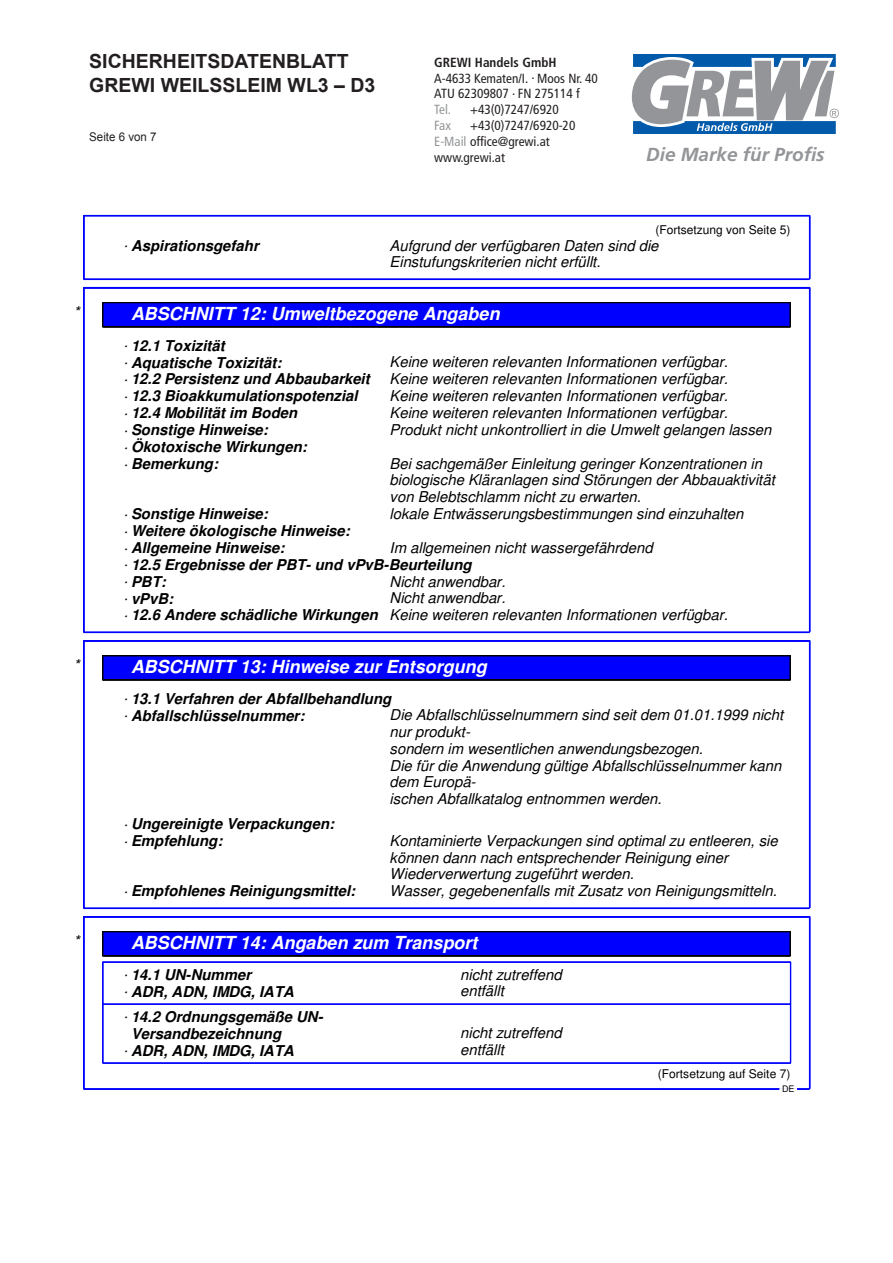
<style>
.page{position:relative;width:893px;height:1263px;background:#fff}
.page>*{position:absolute;margin:0;border:0;box-sizing:border-box;transform-origin:0 0}
.t1{font:700 19.5px/23.4px "Arial";color:#231f20}
.t2{font:italic 700 18.9px "Frutiger";color:#939598}
.t3{font:italic 700 18px "Helvetica";color:#fff}
.t4{font:italic 14.85px/16.6px "Helvetica";color:#000}
.t5{font:italic 700 14.85px/17px "Helvetica";color:#000}
.t6{font:condensed 13.2px/15.9px "Frutiger";color:#231f20}
.t7{font:700 condensed 13.2px "Frutiger";color:#231f20}
.t8{font:condensed 13.2px "Frutiger";letter-spacing:-.02em;color:#939598}
.t9{font:12px "Helvetica";letter-spacing:-.005em;color:#000}
.t10{font:12px "Arial";color:#231f20;scale:.96 1}
.t11{font:9px "Helvetica";color:#000}
.s1{color:#939598}
.s2{font-weight:400}
.s3{font-weight:700}
</style>
<div class="page">
<hr style="left:84px;top:215px;width:725px;height:1px;background:#00f">
<hr style="left:84px;top:216px;width:725px;height:1px;background:#00f">
<hr style="left:84px;top:279px;width:725px;height:1px;background:#00f">
<hr style="left:83px;top:215px;width:1px;height:64px;background:#00f">
<hr style="left:809px;top:215px;width:1px;height:64px;background:#00f">
<hr style="left:84px;top:215px;width:1px;height:64px;background:#00f">
<hr style="left:810px;top:215px;width:1px;height:64px;background:#00f">
<div style="left:103px;top:303px;width:687px;height:24px;background:#00f"></div>
<hr style="left:103px;top:302px;width:687px;height:1px;background:#000">
<hr style="left:103px;top:327px;width:687px;height:1px;background:#000">
<svg style="left:102px;top:303px;width:1px;height:24px"></svg>
<svg style="left:790px;top:303px;width:1px;height:24px"></svg>
<hr style="left:84px;top:287px;width:725px;height:1px;background:#00f">
<hr style="left:84px;top:288px;width:725px;height:1px;background:#00f">
<hr style="left:84px;top:632px;width:725px;height:1px;background:#00f">
<hr style="left:83px;top:287px;width:1px;height:345px;background:#00f">
<hr style="left:809px;top:287px;width:1px;height:345px;background:#00f">
<hr style="left:84px;top:287px;width:1px;height:345px;background:#00f">
<hr style="left:810px;top:287px;width:1px;height:345px;background:#00f">
<div style="left:103px;top:656px;width:687px;height:24px;background:#00f"></div>
<hr style="left:103px;top:655px;width:687px;height:1px;background:#000">
<hr style="left:103px;top:680px;width:687px;height:1px;background:#000">
<svg style="left:102px;top:656px;width:1px;height:24px"></svg>
<svg style="left:790px;top:656px;width:1px;height:24px"></svg>
<hr style="left:84px;top:640px;width:725px;height:1px;background:#00f">
<hr style="left:84px;top:641px;width:725px;height:1px;background:#00f">
<hr style="left:84px;top:908px;width:725px;height:1px;background:#00f">
<hr style="left:83px;top:640px;width:1px;height:268px;background:#00f">
<hr style="left:809px;top:640px;width:1px;height:268px;background:#00f">
<hr style="left:84px;top:640px;width:1px;height:268px;background:#00f">
<hr style="left:810px;top:640px;width:1px;height:268px;background:#00f">
<div style="left:103px;top:931px;width:687px;height:25px;background:#00f"></div>
<hr style="left:103px;top:931px;width:687px;height:1px;background:#000">
<hr style="left:103px;top:955px;width:687px;height:1px;background:#000">
<svg style="left:102px;top:931px;width:1px;height:25px"></svg>
<svg style="left:790px;top:931px;width:1px;height:25px"></svg>
<hr style="left:103px;top:962px;width:688px;height:1px;background:#00f">
<hr style="left:103px;top:1004px;width:688px;height:1px;background:#00f">
<hr style="left:103px;top:1063px;width:688px;height:1px;background:#00f">
<hr style="left:102px;top:962px;width:1px;height:101px;background:#00f">
<hr style="left:103px;top:962px;width:1px;height:101px;background:#00f">
<hr style="left:790px;top:962px;width:1px;height:101px;background:#00f">
<hr style="left:84px;top:916px;width:725px;height:1px;background:#00f">
<hr style="left:84px;top:917px;width:725px;height:1px;background:#00f">
<hr style="left:84px;top:1088px;width:725px;height:1px;background:#00f">
<hr style="left:84px;top:1089px;width:725px;height:1px;background:#00f">
<svg style="left:780px;top:1088px;width:17px;height:2px"></svg>
<hr style="left:83px;top:916px;width:1px;height:173px;background:#00f">
<hr style="left:809px;top:916px;width:1px;height:173px;background:#00f">
<hr style="left:84px;top:916px;width:1px;height:173px;background:#00f">
<hr style="left:810px;top:916px;width:1px;height:173px;background:#00f">
<svg style="left:632px;top:54px;width:207px;height:80px"></svg>
<h1 class="t1" style="left:89px;top:50px;width:288px">SICHERHEITSDATENBLATT<br>GREWI WEILSSLEIM WL3 – D3</h1>
<p class="t10" style="left:89px;top:128px;width:72px">Seite 6 von 7</p>
<p class="t7" style="left:434px;top:54px;width:124px">GREWI Handels GmbH</p>
<p class="t6" style="left:434px;top:70px;width:165px">A-4633 Kematen/I. . Moos Nr. 40<br>ATU 62309807 . FN 275114 f</p>
<p class="t8" style="left:434px;top:102px;width:18px">Tel.</p>
<p class="t6" style="left:470px;top:102px;width:90px">+43(0)7247/6920</p>
<p class="t8" style="left:434px;top:118px;width:18px">Fax</p>
<p class="t6" style="left:434px;top:118px;width:143px;text-indent:36px">+43(0)7247/6920-20<br><span class="s1">E-Mail</span> office@grewi.at www.grewi.at</p>
<p class="t2" style="left:646px;top:143px;width:180px">Die Marke für Profis</p>
<p class="t9" style="left:655px;top:226px;width:136px">(Fortsetzung von Seite 5)</p>
<p class="t5" style="left:123px;top:237px;width:138px"><span class="s2">·</span> Aspirationsgefahr</p>
<p class="t4" style="left:390px;top:237px;width:271px">Aufgrund der verfügbaren Daten sind die<br>Einstufungskriterien nicht erfüllt.</p>
<p class="t4" style="left:74px;top:303px;width:7px">*</p>
<p class="t3" style="left:131px;top:303px;width:370px">ABSCHNITT 12: Umweltbezogene Angaben</p>
<p class="t5" style="left:123px;top:337px;width:160px"><span class="s2">·</span> 12.1 Toxizität<br><span class="s2">·</span> Aquatische Toxizität:</p>
<p class="t4" style="left:390px;top:354px;width:340px">Keine weiteren relevanten Informationen verfügbar.</p>
<p class="t5" style="left:123px;top:371px;width:248px"><span class="s2">·</span> 12.2 Persistenz und Abbaubarkeit</p>
<p class="t4" style="left:390px;top:371px;width:340px">Keine weiteren relevanten Informationen verfügbar.</p>
<p class="t5" style="left:123px;top:388px;width:236px"><span class="s2">·</span> 12.3 Bioakkumulationspotenzial</p>
<p class="t4" style="left:390px;top:388px;width:340px">Keine weiteren relevanten Informationen verfügbar.</p>
<p class="t5" style="left:123px;top:404px;width:176px"><span class="s2">·</span> 12.4 Mobilität im Boden</p>
<p class="t4" style="left:390px;top:405px;width:340px">Keine weiteren relevanten Informationen verfügbar.</p>
<p class="t5" style="left:123px;top:421px;width:147px"><span class="s2">·</span> Sonstige Hinweise:</p>
<p class="t4" style="left:390px;top:421px;width:383px">Produkt nicht unkontrolliert in die Umwelt gelangen lassen</p>
<p class="t5" style="left:123px;top:438px;width:186px"><span class="s2">·</span> Ökotoxische Wirkungen: <span class="s2">·</span> Bemerkung:</p>
<p class="t4" style="left:390px;top:455px;width:387px">Bei sachgemäßer Einleitung geringer Konzentrationen in biologische Kläranlagen sind Störungen der Abbauaktivität von Belebtschlamm nicht zu erwarten.</p>
<p class="t5" style="left:123px;top:505px;width:147px"><span class="s2">·</span> Sonstige Hinweise:</p>
<p class="t4" style="left:390px;top:505px;width:355px">lokale Entwässerungsbestimmungen sind einzuhalten</p>
<p class="t5" style="left:123px;top:522px;width:229px"><span class="s2">·</span> Weitere ökologische Hinweise: <span class="s2">·</span> Allgemeine Hinweise:</p>
<p class="t5" style="left:123px;top:539px;width:531px;text-indent:267px"><span class="s2">Im allgemeinen nicht wassergefährdend ·</span> 12.5 Ergebnisse der PBT- und vPvB-Beurteilung<br><span class="s2">·</span> PBT:</p>
<p class="t4" style="left:390px;top:573px;width:117px">Nicht anwendbar.</p>
<p class="t4" style="left:123px;top:590px;width:607px;text-indent:267px">Nicht anwendbar.<br>· <span class="s3">12.6 Andere schädliche Wirkungen</span> Keine weiteren relevanten Informationen verfügbar.</p>
<p class="t5" style="left:123px;top:590px;width:52px"><span class="s2">·</span> vPvB:</p>
<p class="t4" style="left:74px;top:656px;width:7px">*</p>
<p class="t3" style="left:131px;top:656px;width:357px">ABSCHNITT 13: Hinweise zur Entsorgung</p>
<p class="t5" style="left:123px;top:690px;width:270px"><span class="s2">·</span> 13.1 Verfahren der Abfallbehandlung <span class="s2">·</span> Abfallschlüsselnummer:</p>
<p class="t4" style="left:390px;top:707px;width:395px">Die Abfallschlüsselnummern sind seit dem 01.01.1999 nicht nur produkt-<br>sondern im wesentlichen anwendungsbezogen.<br>Die für die Anwendung gültige Abfallschlüsselnummer kann dem Europä-<br>ischen Abfallkatalog entnommen werden.</p>
<p class="t5" style="left:123px;top:816px;width:213px"><span class="s2">·</span> Ungereinigte Verpackungen: <span class="s2">·</span> Empfehlung:</p>
<p class="t4" style="left:390px;top:832px;width:390px">Kontaminierte Verpackungen sind optimal zu entleeren, sie können dann nach entsprechender Reinigung einer<br>Wiederverwertung zugeführt werden.</p>
<p class="t5" style="left:123px;top:883px;width:234px"><span class="s2">·</span> Empfohlenes Reinigungsmittel:</p>
<p class="t4" style="left:390px;top:883px;width:389px">Wasser, gegebenenfalls mit Zusatz von Reinigungsmitteln.</p>
<p class="t4" style="left:74px;top:932px;width:7px">*</p>
<p class="t3" style="left:131px;top:932px;width:348px">ABSCHNITT 14: Angaben zum Transport</p>
<p class="t5" style="left:123px;top:966px;width:130px"><span class="s2">·</span> 14.1 UN-Nummer</p>
<p class="t4" style="left:460px;top:966px;width:103px">nicht zutreffend</p>
<p class="t5" style="left:123px;top:983px;width:173px"><span class="s2">·</span> ADR, ADN, IMDG, IATA</p>
<p class="t4" style="left:460px;top:983px;width:45px">entfällt</p>
<p class="t5" style="left:131px;top:1008px;width:194px;text-indent:-8px"><span class="s2">·</span> 14.2 Ordnungsgemäße UN-<br>Versandbezeichnung</p>
<p class="t4" style="left:460px;top:1025px;width:103px">nicht zutreffend</p>
<p class="t5" style="left:123px;top:1042px;width:173px"><span class="s2">·</span> ADR, ADN, IMDG, IATA</p>
<p class="t4" style="left:460px;top:1042px;width:45px">entfällt</p>
<p class="t9" style="left:658px;top:1069px;width:134px">(Fortsetzung auf Seite 7)</p>
<p class="t11" style="left:782px;top:1086px;width:14px">DE</p>
</div>
